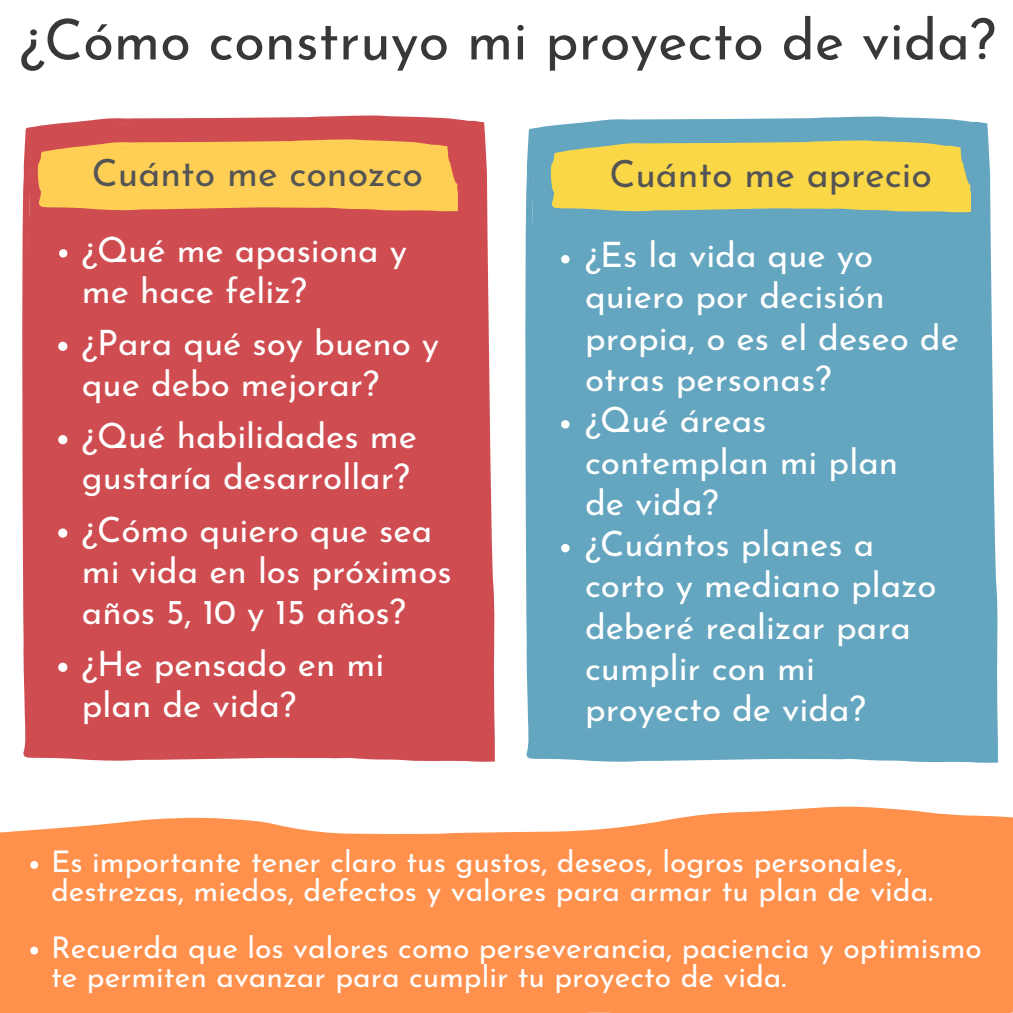
<style>
.page{position:relative;width:1013px;height:1013px;background:#fff}
.page>*{position:absolute;margin:0;border:0;box-sizing:border-box;transform-origin:0 0}
.t1{font:56.12px "Josefin Sans";color:#393737}
.t2{font:37.5px "Josefin Sans";color:#545454}
.t3{font:35px/41.2px "Josefin Sans";color:#fff}
.t4{font:30px/28.5px "Josefin Sans";color:#fff}
</style>
<div class="page">
<div style="left:525px;top:116px;width:473px;height:647px;background:#64a5bf"></div>
<div style="left:22px;top:115px;width:473px;height:647px;background:#cf4d51"></div>
<svg style="left:37px;top:139px;width:421px;height:72px;background:#fac254"></svg>
<svg style="left:549px;top:140px;width:422px;height:72px;background:#ebd251"></svg>
<svg style="left:59px;top:249px;width:8px;height:8px"></svg>
<svg style="left:58px;top:342px;width:9px;height:9px"></svg>
<svg style="left:58px;top:435px;width:9px;height:9px"></svg>
<svg style="left:58px;top:528px;width:9px;height:9px"></svg>
<svg style="left:58px;top:662px;width:9px;height:10px"></svg>
<svg style="left:561px;top:255px;width:8px;height:8px"></svg>
<svg style="left:561px;top:420px;width:8px;height:8px"></svg>
<svg style="left:561px;top:544px;width:8px;height:8px"></svg>
<svg style="left:0;top:806px;width:1012px;height:206px;background:#ff995b"></svg>
<svg style="left:30px;top:861px;width:8px;height:7px"></svg>
<svg style="left:30px;top:946px;width:8px;height:8px"></svg>
<h1 class="t1" style="left:20px;top:17px;width:977px">¿Cómo construyo mi proyecto de vida?</h1>
<p class="t2" style="left:92px;top:158px;width:332px">Cuánto me conozco</p>
<p class="t2" style="left:609px;top:159px;width:324px">Cuánto me aprecio</p>
<p class="t3" style="left:82px;top:232px;width:327px;line-height:40.9px">¿Qué me apasiona y me hace feliz?</p>
<p class="t3" style="left:82px;top:326px;width:359px;line-height:40.9px">¿Para qué soy bueno y que debo mejorar?</p>
<p class="t3" style="left:82px;top:419px;width:336px;line-height:40.9px">¿Qué habilidades me gustaría desarrollar?</p>
<p class="t3" style="left:82px;top:512px;width:371px;line-height:40.9px">¿Cómo quiero que sea mi vida en los próximos años 5, 10 y 15 años?</p>
<p class="t3" style="left:82px;top:647px;width:304px;line-height:40.9px">¿He pensado en mi plan de vida?</p>
<p class="t3" style="left:585px;top:238px;width:375px">¿Es la vida que yo quiero por decisión propia, o es el deseo de otras personas?<br>¿Qué áreas contemplan mi plan</p>
<p class="t3" style="left:585px;top:485px;width:135px">de vida?</p>
<p class="t3" style="left:585px;top:526px;width:353px">¿Cuántos planes a corto y mediano plazo deberé realizar para cumplir con mi proyecto de vida?</p>
<p class="t4" style="left:51px;top:850px;width:883px">Es importante tener claro tus gustos, deseos, logros personales, destrezas, miedos, defectos y valores para armar tu plan de vida.</p>
<p class="t4" style="left:51px;top:936px;width:932px">Recuerda que los valores como perseverancia, paciencia y optimismo te permiten avanzar para cumplir tu proyecto de vida.</p>
</div>
